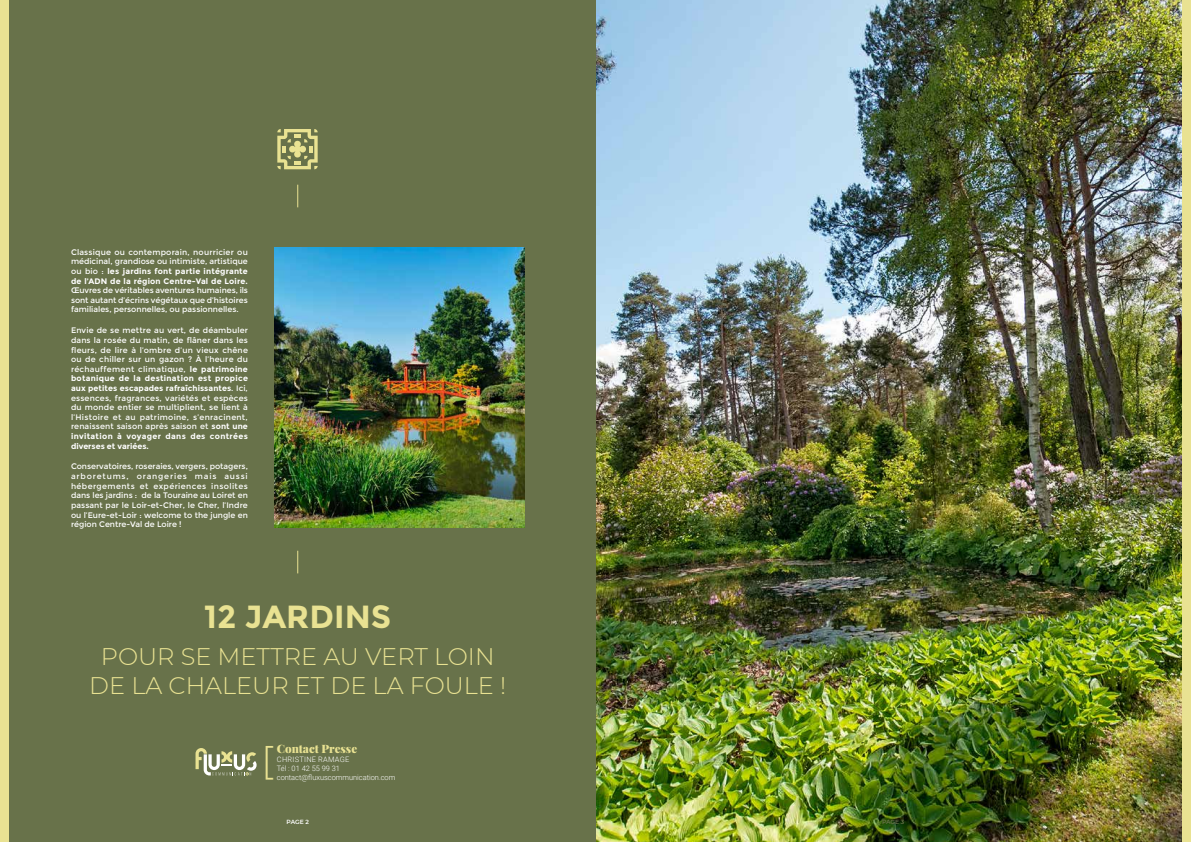
<style>
.page{position:relative;width:1191px;height:842px;background:#fff}
.page>*{position:absolute;margin:0;border:0;box-sizing:border-box;transform-origin:0 0}
.t1{font:300 37.8px "Hurme Geometric Sans 4";color:#e9e292}
.t2{font:700 32px "Montserrat";color:#e9e292}
.t3{font:300 24px/28.8px "Montserrat";color:#e9e292;text-align:center}
.t4{font:900 11.5px "Playfair Display";color:#e9e292}
.t5{font:8px/9.6px "Montserrat";color:#fff;text-align:justify}
.t6{font:300 7.4px "Roboto";color:#fff}
.t7{font:300 7.4px/8.9px "Roboto";letter-spacing:.035em;color:#fff}
.t8{font:600 6px "Montserrat";color:#fff}
.t9{font:600 6px "Montserrat";color:#68724a}
.s1{font-weight:700}
</style>
<div class="page">
<img style="left:595px;top:0;width:587px;height:842px">
<div style="left:0;top:0;width:595px;height:842px;background:#68724a"></div>
<div style="left:0;top:0;width:9px;height:842px;background:#e9e292"></div>
<div style="left:1182px;top:0;width:9px;height:842px;background:#e9e292"></div>
<svg style="left:195px;top:748px;width:62px;height:27px"></svg>
<svg style="left:297px;top:185px;width:1px;height:22px"></svg>
<svg style="left:297px;top:551px;width:1px;height:22px"></svg>
<img style="left:274px;top:247px;width:250px;height:280px">
<svg style="left:277px;top:129px;width:41px;height:40px"></svg>
<p class="t5" style="left:71px;top:247px;width:178px">Classique ou contemporain, nourricier ou médicinal, grandiose ou intimiste, artistique ou bio : <span class="s1">les jardins font partie intégrante de l’ADN de la région Centre-Val de Loire.</span></p>
<p class="t5" style="left:71px;top:286px;width:178px">Œuvres de véritables aventures humaines, ils sont autant d’écrins végétaux que d’histoires familiales, personnelles, ou passionnelles.</p>
<p class="t5" style="left:71px;top:326px;width:178px">Envie de se mettre au vert, de déambuler dans la rosée du matin, de flâner dans les fleurs, de lire à l’ombre d’un vieux chêne ou de chiller sur un gazon ? À l’heure du réchauffement climatique, <span class="s1">le patrimoine botanique de la destination est propice aux petites escapades rafraîchissantes</span>. Ici, essences, fragrances, variétés et espèces du monde entier se multiplient, se lient à l’Histoire et au patrimoine, s’enracinent, renaissent saison après saison et <span class="s1">sont une invitation à voyager dans des contrées diverses et variées.</span></p>
<p class="t5" style="left:71px;top:462px;width:178px">Conservatoires, roseraies, vergers, potagers, arboretums, orangeries mais aussi hébergements et expériences insolites dans les jardins : de la Touraine au Loiret en passant par le Loir-et-Cher, le Cher, l’Indre ou l’Eure-et-Loir : welcome to the jungle en région Centre-Val de Loire !</p>
<h2 class="t2" style="left:204px;top:598px;width:188px">12 JARDINS</h2>
<h3 class="t3" style="left:89px;top:642px;width:418px">POUR SE METTRE AU VERT LOIN<br>DE LA CHALEUR ET DE LA FOULE !</h3>
<h3 class="t4" style="left:277px;top:741px;width:82px">Contact Presse</h3>
<p class="t7" style="left:277px;top:755px;width:74px">CHRISTINE RAMAGE<br>Tél : 01 42 55 99 31</p>
<h1 class="t1" style="left:263px;top:737px;width:12px">[</h1>
<p class="t6" style="left:277px;top:772px;width:120px">contact@fluxuscommunication.com</p>
<p class="t8" style="left:286px;top:817px;width:24px">PAGE 2</p>
<p class="t9" style="left:882px;top:817px;width:24px">PAGE 3</p>
</div>
